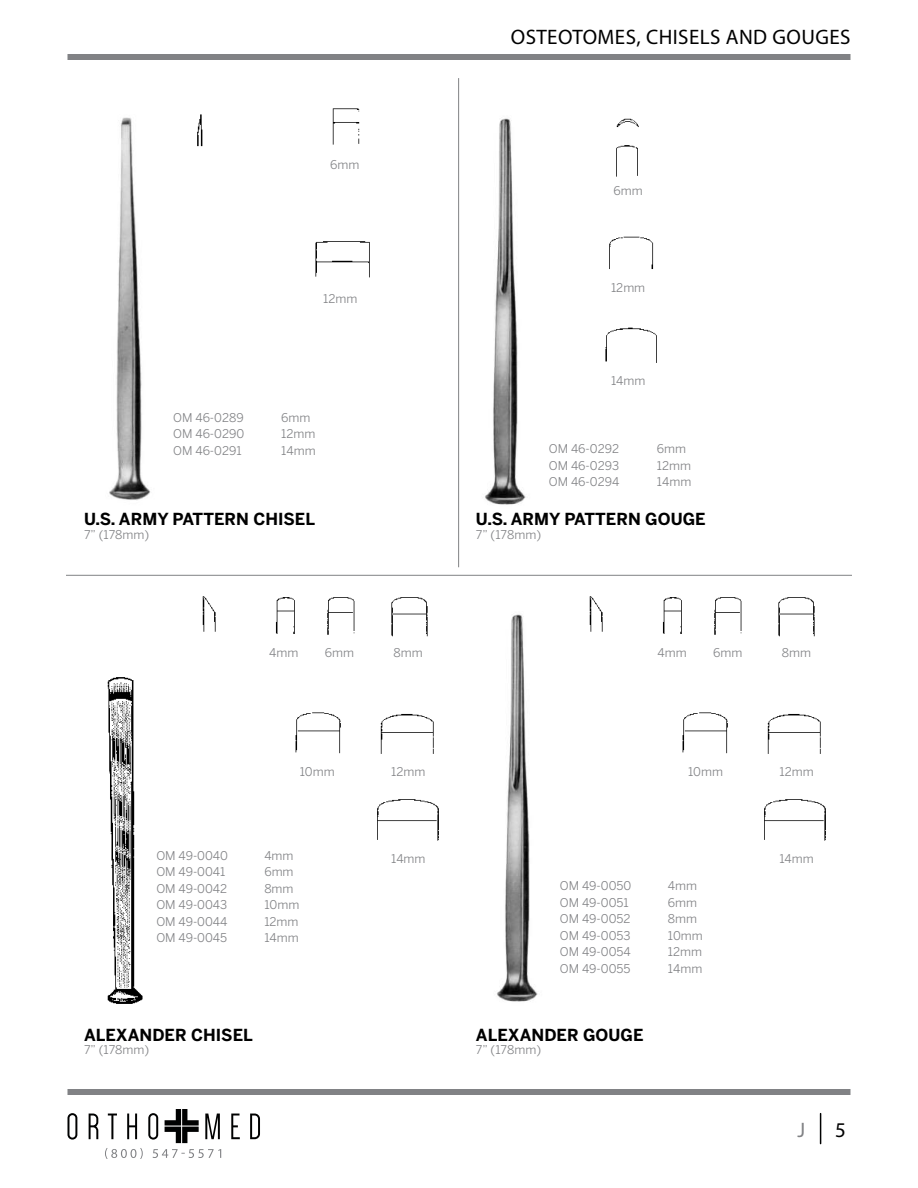
<style>
.page{position:relative;width:918px;height:1188px;background:#fff}
.page>*{position:absolute;margin:0;border:0;box-sizing:border-box;transform-origin:0 0}
.t1{font:21px "Myriad Pro";letter-spacing:.02em;color:#000}
.t2{font:21px "Myriad Pro";color:#818285}
.t3{font:700 16.5px "Benton Sans";color:#000}
.t4{font:12px "Benton Sans";color:#818285}
</style>
<div class="page">
<hr style="left:66px;top:575px;width:786px;height:1px;background:#818285">
<hr style="left:458px;top:78px;width:1px;height:489px;background:#818285">
<img style="left:109px;top:117px;width:42px;height:383px">
<img style="left:485px;top:118px;width:41px;height:387px">
<img style="left:197px;top:108px;width:173px;height:170px">
<img style="left:605px;top:118px;width:52px;height:245px">
<img style="left:107px;top:677px;width:36px;height:327px">
<img style="left:497px;top:614px;width:41px;height:388px">
<img style="left:202px;top:596px;width:237px;height:245px">
<img style="left:590px;top:596px;width:236px;height:245px">
<div style="left:68px;top:54px;width:782px;height:6px;background:#818285"></div>
<div style="left:68px;top:1089px;width:782px;height:6px;background:#818285"></div>
<svg style="left:68px;top:1113px;width:9px;height:27px"></svg>
<svg style="left:89px;top:1114px;width:9px;height:25px"></svg>
<svg style="left:105px;top:1109px;width:116px;height:50px"></svg>
<svg style="left:231px;top:1114px;width:9px;height:25px"></svg>
<svg style="left:250px;top:1114px;width:10px;height:25px"></svg>
<hr style="left:820px;top:1114px;width:1px;height:30px;background:#000101">
<p class="t4" style="left:330px;top:157px;width:31px">6mm</p>
<p class="t4" style="left:323px;top:292px;width:36px">12mm</p>
<h1 class="t1" style="left:511px;top:24px;width:341px">OSTEOTOMES, CHISELS AND GOUGES</h1>
<p class="t4" style="left:614px;top:184px;width:31px">6mm</p>
<p class="t4" style="left:611px;top:281px;width:36px">12mm</p>
<p class="t4" style="left:611px;top:373px;width:36px">14mm</p>
<p class="t4" style="left:173px;top:411px;width:72px">OM 46-0289</p>
<p class="t4" style="left:281px;top:411px;width:31px">6mm</p>
<p class="t4" style="left:173px;top:427px;width:73px">OM 46-0290</p>
<p class="t4" style="left:281px;top:427px;width:36px">12mm</p>
<p class="t4" style="left:173px;top:444px;width:70px">OM 46-0291</p>
<p class="t4" style="left:281px;top:444px;width:36px">14mm</p>
<p class="t4" style="left:549px;top:442px;width:72px">OM 46-0292</p>
<p class="t4" style="left:657px;top:442px;width:31px">6mm</p>
<p class="t4" style="left:549px;top:458px;width:72px">OM 46-0293</p>
<p class="t4" style="left:657px;top:458px;width:36px">12mm</p>
<p class="t4" style="left:549px;top:475px;width:72px">OM 46-0294</p>
<p class="t4" style="left:657px;top:475px;width:36px">14mm</p>
<h2 class="t3" style="left:84px;top:509px;width:233px">U.S. ARMY PATTERN CHISEL</h2>
<p class="t4" style="left:84px;top:527px;width:67px">7” (178mm)</p>
<h2 class="t3" style="left:476px;top:509px;width:231px">U.S. ARMY PATTERN GOUGE</h2>
<p class="t4" style="left:476px;top:527px;width:67px">7” (178mm)</p>
<p class="t4" style="left:269px;top:645px;width:31px">4mm</p>
<p class="t4" style="left:325px;top:645px;width:31px">6mm</p>
<p class="t4" style="left:394px;top:645px;width:31px">8mm</p>
<p class="t4" style="left:657px;top:645px;width:31px">4mm</p>
<p class="t4" style="left:713px;top:645px;width:31px">6mm</p>
<p class="t4" style="left:782px;top:645px;width:31px">8mm</p>
<p class="t4" style="left:300px;top:765px;width:36px">10mm</p>
<p class="t4" style="left:688px;top:765px;width:36px">10mm</p>
<p class="t4" style="left:391px;top:765px;width:36px">12mm</p>
<p class="t4" style="left:780px;top:765px;width:36px">12mm</p>
<p class="t4" style="left:156px;top:848px;width:73px">OM 49-0040</p>
<p class="t4" style="left:264px;top:848px;width:31px">4mm</p>
<p class="t4" style="left:156px;top:865px;width:71px">OM 49-0041</p>
<p class="t4" style="left:264px;top:865px;width:31px">6mm</p>
<p class="t4" style="left:156px;top:881px;width:72px">OM 49-0042</p>
<p class="t4" style="left:264px;top:881px;width:31px">8mm</p>
<p class="t4" style="left:156px;top:898px;width:72px">OM 49-0043</p>
<p class="t4" style="left:264px;top:898px;width:36px">10mm</p>
<p class="t4" style="left:156px;top:914px;width:73px">OM 49-0044</p>
<p class="t4" style="left:264px;top:914px;width:36px">12mm</p>
<p class="t4" style="left:156px;top:931px;width:72px">OM 49-0045</p>
<p class="t4" style="left:264px;top:931px;width:36px">14mm</p>
<h2 class="t3" style="left:84px;top:1025px;width:170px">ALEXANDER CHISEL</h2>
<p class="t4" style="left:84px;top:1043px;width:67px">7” (178mm)</p>
<p class="t4" style="left:391px;top:852px;width:36px">14mm</p>
<p class="t4" style="left:779px;top:852px;width:36px">14mm</p>
<p class="t4" style="left:560px;top:879px;width:73px">OM 49-0050</p>
<p class="t4" style="left:668px;top:879px;width:31px">4mm</p>
<p class="t4" style="left:560px;top:895px;width:70px">OM 49-0051</p>
<p class="t4" style="left:668px;top:895px;width:31px">6mm</p>
<p class="t4" style="left:560px;top:912px;width:72px">OM 49-0052</p>
<p class="t4" style="left:668px;top:912px;width:31px">8mm</p>
<p class="t4" style="left:560px;top:928px;width:72px">OM 49-0053</p>
<p class="t4" style="left:668px;top:928px;width:36px">10mm</p>
<p class="t4" style="left:560px;top:945px;width:72px">OM 49-0054</p>
<p class="t4" style="left:668px;top:945px;width:36px">12mm</p>
<p class="t4" style="left:560px;top:961px;width:72px">OM 49-0055</p>
<p class="t4" style="left:668px;top:961px;width:36px">14mm</p>
<h2 class="t3" style="left:476px;top:1025px;width:169px">ALEXANDER GOUGE</h2>
<p class="t4" style="left:476px;top:1043px;width:67px">7” (178mm)</p>
<h1 class="t2" style="left:798px;top:1117px;width:9px">J</h1>
<h1 class="t1" style="left:835px;top:1117px;width:12px">5</h1>
</div>
